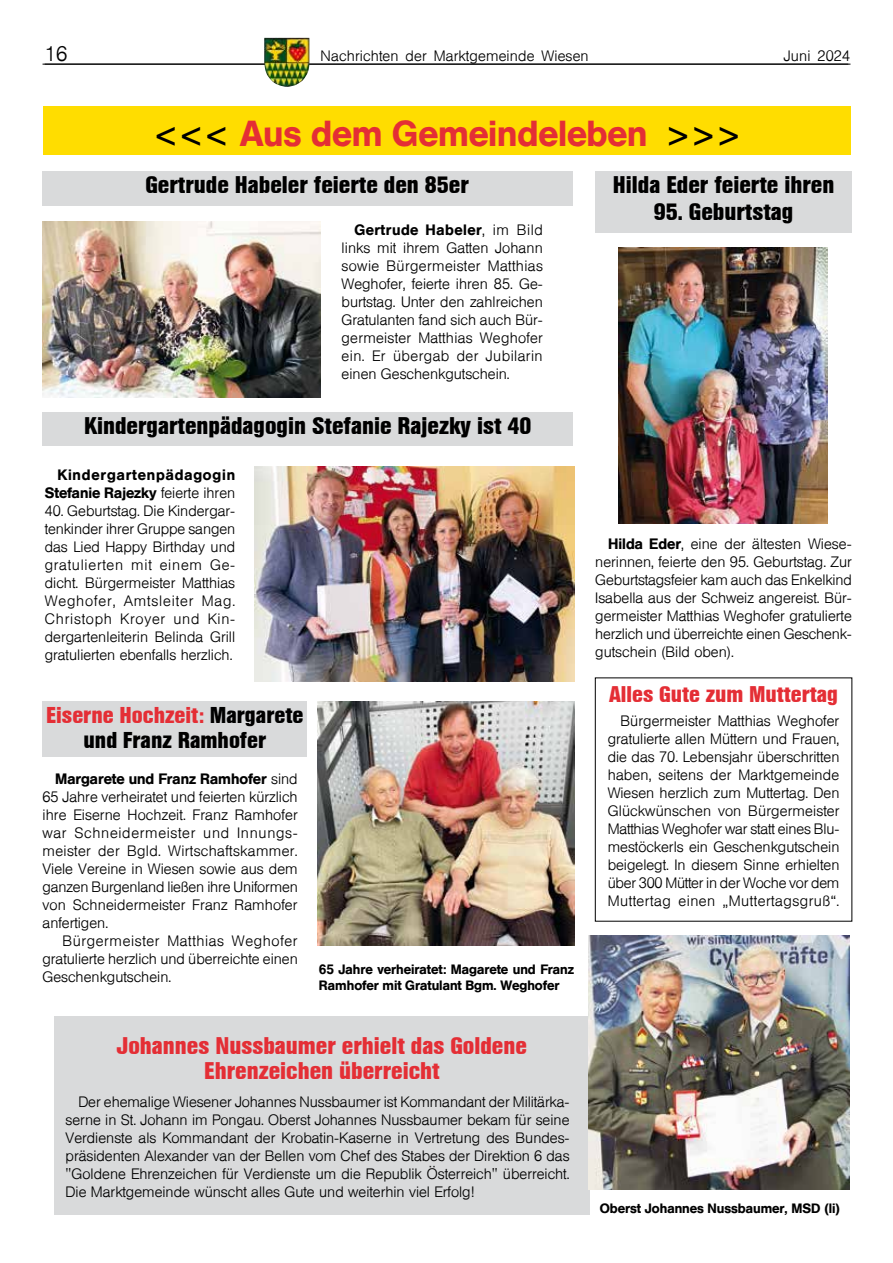
<style>
.page{position:relative;width:893px;height:1263px;background:#fff}
.page>*{position:absolute;margin:0;border:0;box-sizing:border-box;transform-origin:0 0}
.t1{font:500 36px "Helvetica BQ";color:#e42e35}
.t2{font:700 24px "Helvetica Condensed BQ";color:#000}
.t3{font:700 24px/25.5px "Helvetica Condensed BQ";color:#e42e35;text-align:center}
.t4{font:700 22.8px/25.7px "Helvetica Condensed BQ";color:#000;text-align:center}
.t5{font:700 22.65px "Helvetica Condensed BQ";color:#e42e35}
.t6{font:300 21px "Helvetica BQ";color:#000}
.t7{font:300 15px/18px "Helvetica BQ";color:#000;text-align:justify}
.t8{font:500 15px/18px "Helvetica BQ";letter-spacing:.06em;color:#000;text-align:right}
.t9{font:500 13.5px/16.2px "Helvetica BQ";color:#000}
.s1{font-size:27px;color:#000}
.s2{font-weight:500}
.s3{font-weight:300}
.s4{color:#e42e35}
</style>
<div class="page">
<hr style="left:45px;top:64px;width:805px;height:1px;background:#000">
<hr style="left:43px;top:64px;width:805px;height:1px;background:#000">
<img style="left:264px;top:38px;width:45px;height:49px">
<div style="left:54px;top:1016px;width:536px;height:199px;background:#d9dadb"></div>
<div style="left:43px;top:106px;width:807px;height:49px;background:#fd0"></div>
<div style="left:42px;top:171px;width:530px;height:35px;background:#d9dadb"></div>
<div style="left:595px;top:171px;width:257px;height:62px;background:#d9dadb"></div>
<div style="left:43px;top:702px;width:264px;height:55px;background:#d9dadb"></div>
<img style="left:619px;top:247px;width:208px;height:277px">
<img style="left:43px;top:221px;width:278px;height:177px">
<img style="left:318px;top:702px;width:256px;height:244px">
<img style="left:255px;top:467px;width:319px;height:214px">
<img style="left:588px;top:935px;width:261px;height:255px">
<div style="left:43px;top:412px;width:530px;height:33px;background:#d9dadb"></div>
<h3 class="t6" style="left:45px;top:42px;width:24px">16</h3>
<p class="t7" style="left:321px;top:48px;width:270px">Nachrichten der Marktgemeinde Wiesen</p>
<p class="t7" style="left:784px;top:48px;width:68px">Juni 2024</p>
<h1 class="t1" style="left:157px;top:113px;width:583px"><span class="s1">&lt; &lt; &lt;</span> Aus dem Gemeindeleben <span class="s1">&gt; &gt; &gt;</span></h1>
<h2 class="t2" style="left:145px;top:171px;width:325px">Gertrude Habeler feierte den 85er</h2>
<h2 class="t2" style="left:613px;top:171px;width:223px">Hilda Eder feierte ihren</h2>
<h2 class="t2" style="left:654px;top:198px;width:141px">95. Geburtstag</h2>
<p class="t7" style="left:342px;top:221px;width:203px;text-indent:13px"><span class="s2">Gertrude Habeler</span>, im Bild links mit ihrem Gatten Johann sowie Bürgermeister Matthias Weghofer, feierte ihren 85. Ge&shy;burtstag. Unter den zahlreichen Gratulanten fand sich auch Bür&shy;germeister Matthias Weghofer ein. Er übergab der Jubilarin einen Geschenkgutschein.</p>
<h2 class="t2" style="left:84px;top:412px;width:449px">Kindergartenpädagogin Stefanie Rajezky ist 40</h2>
<p class="t8" style="left:45px;top:466px;width:192px">Kindergartenpädagogin<br>Stefanie Rajezky <span class="s3">feierte ihren</span></p>
<p class="t7" style="left:45px;top:502px;width:192px">40. Geburtstag. Die Kindergar&shy;tenkinder ihrer Gruppe sangen das Lied Happy Birthday und gratulierten mit einem Ge&shy;dicht. Bürgermeister Matthias Weghofer, Amtsleiter Mag.<br>Christoph Kroyer und Kin&shy;dergartenleiterin Belinda Grill gratulierten ebenfalls herzlich.</p>
<h3 class="t4" style="left:46px;top:702px;width:259px"><span class="s4">Eiserne Hochzeit:</span> Margarete und Franz Ramhofer</h3>
<p class="t7" style="left:43px;top:770px;width:257px;text-indent:13px"><span class="s2">Margarete und Franz Ramhofer</span> sind 65 Jahre verheiratet und feierten kürzlich ihre Eiserne Hochzeit. Franz Ramhofer war Schneidermeister und Innungs&shy;meister der Bgld. Wirtschaftskammer.<br>Viele Vereine in Wiesen sowie aus dem ganzen Burgenland ließen ihre Uniformen von Schneidermeister Franz Ramhofer anfertigen.</p>
<p class="t7" style="left:43px;top:932px;width:257px;text-indent:20px">Bürgermeister Matthias Weghofer gratulierte herzlich und überreichte einen Geschenkgutschein.</p>
<p class="t9" style="left:319px;top:961px;width:257px">65 Jahre verheiratet: Magarete und Franz<br>Ramhofer mit Gratulant Bgm. Weghofer</p>
<h2 class="t3" style="left:117px;top:1033px;width:411px">Johannes Nussbaumer erhielt das Goldene<br>Ehrenzeichen überreicht</h2>
<p class="t7" style="left:66px;top:1093px;width:505px;text-indent:13px">Der ehemalige Wiesener Johannes Nussbaumer ist Kommandant der Militärka&shy;serne in St. Johann im Pongau. Oberst Johannes Nussbaumer bekam für seine Verdienste als Kommandant der Krobatin-Kaserne in Vertretung des Bundes&shy;präsidenten Alexander van der Bellen vom Chef des Stabes der Direktion 6 das "Goldene Ehrenzeichen für Verdienste um die Republik Österreich" überreicht.<br>Die Marktgemeinde wünscht alles Gute und weiterhin viel Erfolg!</p>
<p class="t7" style="left:595px;top:535px;width:258px;text-indent:13px"><span class="s2">Hilda Eder</span>, eine der ältesten Wiese&shy;nerinnen, feierte den 95. Geburtstag. Zur Geburtstagsfeier kam auch das Enkelkind Isabella aus der Schweiz angereist. Bür&shy;germeister Matthias Weghofer gratulierte herzlich und überreichte einen Geschenk&shy;gutschein (Bild oben).</p>
<h3 class="t5" style="left:609px;top:681px;width:230px">Alles Gute zum Muttertag</h3>
<p class="t7" style="left:608px;top:712px;width:233px;text-indent:13px">Bürgermeister Matthias Weghofer gratulierte allen Müttern und Frauen, die das 70. Lebensjahr überschritten haben, seitens der Marktgemeinde Wiesen herzlich zum Muttertag. Den Glückwünschen von Bürgermeister Matthias Weghofer war statt eines Blu&shy;mestöckerls ein Geschenkgutschein beigelegt. In diesem Sinne erhielten über 300 Mütter in der Woche vor dem Muttertag einen „Muttertagsgruß“.</p>
<p class="t9" style="left:600px;top:1200px;width:242px">Oberst Johannes Nussbaumer, MSD (li)</p>
</div>
